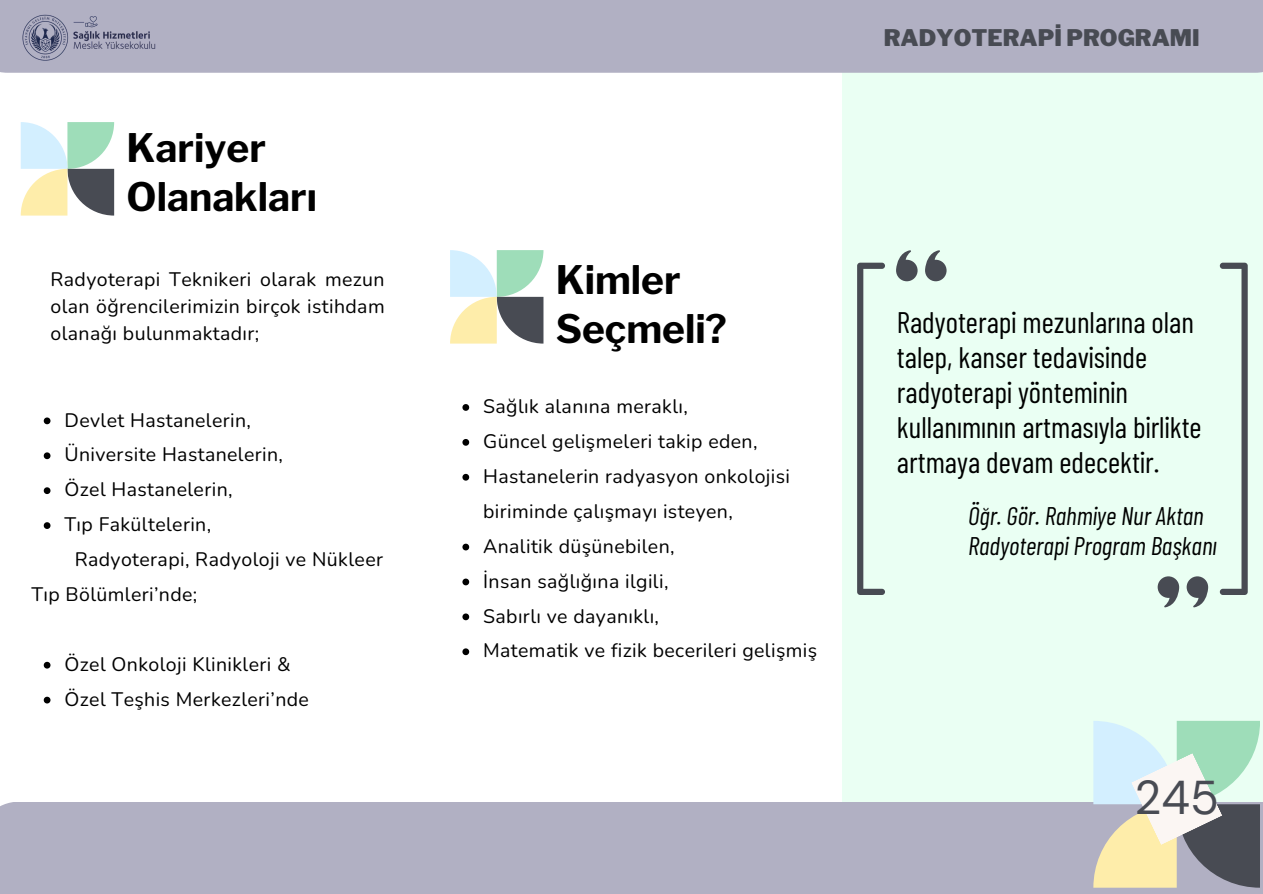
<style>
.page{position:relative;width:1263px;height:894px;background:#fff}
.page>*{position:absolute;margin:0;border:0;box-sizing:border-box;transform-origin:0 0}
.t1{font:47.25px "DM Sans";color:#484b53}
.t2{font:700 39px/49.5px "Libre Franklin";color:#000}
.t3{font:29.7px/34.8px "Barlow Condensed";color:#000}
.t4{font:italic 25.5px/30.3px "Barlow Condensed";color:#000}
.t5{font:900 22.8px "Libre Franklin";color:#484b53}
.t6{font:19.5px/27px "Nunito";letter-spacing:.02em;color:#000}
</style>
<div class="page">
<div style="left:842px;top:73px;width:421px;height:731px;background:#eafff3"></div>
<div style="left:0;top:801px;width:1263px;height:92px;background:#b1b0c3"></div>
<svg style="left:1093px;top:720px;width:167px;height:167px"></svg>
<div style="left:0;top:0;width:1263px;height:73px;background:#b1b0c3"></div>
<svg style="left:896px;top:250px;width:22px;height:31px"></svg>
<svg style="left:925px;top:250px;width:21px;height:31px"></svg>
<svg style="left:1187px;top:576px;width:21px;height:31px"></svg>
<svg style="left:1158px;top:576px;width:21px;height:31px"></svg>
<svg style="left:857px;top:262px;width:28px;height:333px"></svg>
<svg style="left:1220px;top:262px;width:28px;height:333px"></svg>
<svg style="left:44px;top:417px;width:6px;height:7px"></svg>
<svg style="left:44px;top:452px;width:6px;height:7px"></svg>
<svg style="left:44px;top:487px;width:6px;height:7px"></svg>
<svg style="left:44px;top:522px;width:6px;height:7px"></svg>
<svg style="left:44px;top:661px;width:6px;height:7px"></svg>
<svg style="left:44px;top:696px;width:6px;height:7px"></svg>
<svg style="left:462px;top:404px;width:7px;height:6px"></svg>
<svg style="left:462px;top:439px;width:7px;height:6px"></svg>
<svg style="left:462px;top:473px;width:7px;height:7px"></svg>
<svg style="left:462px;top:543px;width:7px;height:7px"></svg>
<svg style="left:462px;top:578px;width:7px;height:7px"></svg>
<svg style="left:462px;top:613px;width:7px;height:7px"></svg>
<svg style="left:462px;top:648px;width:7px;height:7px"></svg>
<svg style="left:21px;top:122px;width:93px;height:93px"></svg>
<svg style="left:450px;top:250px;width:93px;height:93px"></svg>
<img style="left:12px;top:14px;width:155px;height:59px">
<h3 class="t2" style="left:127px;top:123px;width:192px">Kariyer<br>Olanakları</h3>
<h4 class="t6" style="left:50px;top:266px;width:336px;text-align:justify">Radyoterapi Teknikeri olarak mezun olan öğrencilerimizin birçok istihdam olanağı bulunmaktadır;</h4>
<p class="t6" style="left:65px;top:406px;width:188px">Devlet Hastanelerin,</p>
<h2 class="t6" style="left:65px;top:441px;width:220px">Üniversite Hastanelerin,</h2>
<p class="t6" style="left:65px;top:476px;width:170px">Özel Hastanelerin,</p>
<h2 class="t6" style="left:65px;top:511px;width:148px">Tıp Fakültelerin,</h2>
<p class="t6" style="left:31px;top:542px;width:353px;line-height:34.8px;text-indent:43px">Radyoterapi, Radyoloji ve Nükleer<br>Tıp Bölümleri’nde;</p>
<p class="t6" style="left:65px;top:650px;width:228px">Özel Onkoloji Klinikleri &amp;</p>
<p class="t6" style="left:65px;top:685px;width:246px">Özel Teşhis Merkezleri’nde</p>
<p class="t5" style="left:884px;top:24px;width:317px">RADYOTERAPİ PROGRAMI</p>
<p class="t2" style="left:556px;top:254px;width:173px">Kimler<br>Seçmeli?</p>
<p class="t6" style="left:483px;top:393px;width:206px">Sağlık alanına meraklı,</p>
<p class="t6" style="left:483px;top:428px;width:276px">Güncel gelişmeleri takip eden,</p>
<p class="t6" style="left:483px;top:459px;width:306px;line-height:34.8px">Hastanelerin radyasyon onkolojisi biriminde çalışmayı isteyen,</p>
<p class="t6" style="left:483px;top:532px;width:193px">Analitik düşünebilen,</p>
<p class="t6" style="left:483px;top:567px;width:187px">İnsan sağlığına ilgili,</p>
<p class="t6" style="left:483px;top:602px;width:177px">Sabırlı ve dayanıklı,</p>
<p class="t6" style="left:483px;top:637px;width:335px">Matematik ve fizik becerileri gelişmiş</p>
<p class="t3" style="left:897px;top:303px;width:306px">Radyoterapi mezunlarına olan talep, kanser tedavisinde radyoterapi yönteminin kullanımının artmasıyla birlikte artmaya devam edecektir.</p>
<p class="t4" style="left:968px;top:499px;width:250px">Öğr. Gör. Rahmiye Nur Aktan<br>Radyoterapi Program Başkanı</p>
<p class="t1" style="left:1134px;top:766px;width:86px">245</p>
</div>
